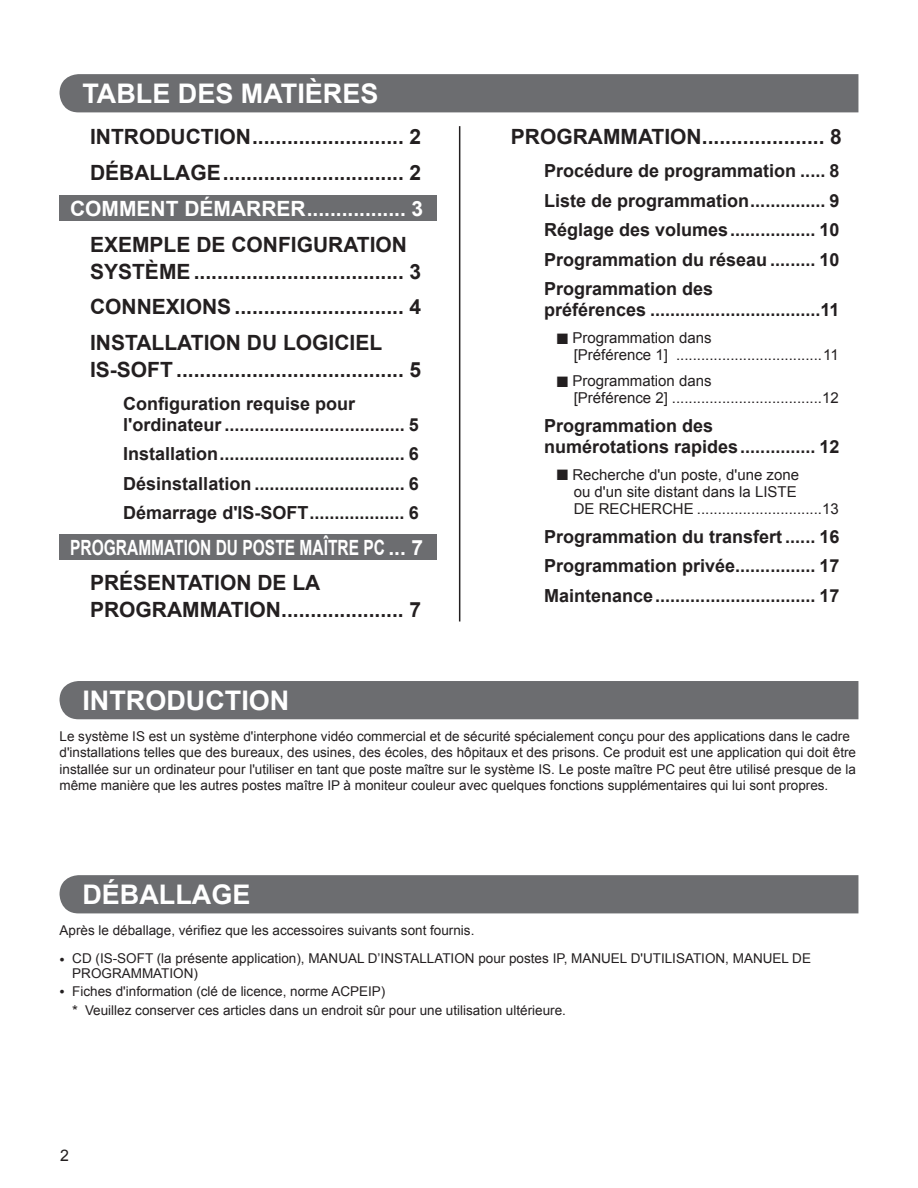
<style>
.page{position:relative;width:918px;height:1188px;background:#fff}
.page>*{position:absolute;margin:0;border:0;box-sizing:border-box;transform-origin:0 0}
.t1{font:700 27px "Arial";color:#fff}
.t2{font:700 21px/35.5px "Arial";color:#231f20}
.t3{font:700 21px "Arial";color:#fff}
.t4{font:700 21px "Arial";color:#fff;scale:.74 1}
.t5{font:700 18px/29.5px "Arial";color:#231f20;text-align:justify}
.t6{font:15.9px "Arial";color:#231f20}
.t7{font:15px/17.2px "Arial";color:#231f20}
.t8{font:13.5px/16.5px "Arial";color:#231f20}
.s1{font-size:15px}
</style>
<div class="page">
<div style="left:60px;top:74px;width:798px;height:38px;background:#6c6d70"></div>
<div style="left:60px;top:196px;width:377px;height:25px;background:#6c6d70"></div>
<div style="left:60px;top:534px;width:377px;height:26px;background:#6c6d70"></div>
<hr style="left:459px;top:126px;width:1px;height:495px;background:#231f20">
<div style="left:60px;top:681px;width:798px;height:38px;background:#6c6d70"></div>
<div style="left:60px;top:875px;width:798px;height:38px;background:#6c6d70"></div>
<h1 class="t1" style="left:82px;top:79px;width:298px">TABLE DES MATIÈRES</h1>
<h2 class="t2" style="left:90px;top:119px;width:332px">INTRODUCTION .......................... 2<br>DÉBALLAGE ............................... 2</h2>
<h2 class="t3" style="left:70px;top:197px;width:354px">COMMENT DÉMARRER ................. 3</h2>
<h2 class="t2" style="left:90px;top:231px;width:332px;line-height:27px">EXEMPLE DE CONFIGURATION<br>SYSTÈME .................................... 3</h2>
<h2 class="t2" style="left:90px;top:289px;width:332px">CONNEXIONS ............................. 4<br>INSTALLATION DU LOGICIEL</h2>
<h2 class="t2" style="left:90px;top:352px;width:332px">IS-SOFT ....................................... 5</h2>
<h3 class="t5" style="left:123px;top:393px;width:297px;line-height:21px">Configuration requise pour l'ordinateur .................................... 5</h3>
<h3 class="t5" style="left:123px;top:439px;width:297px">Installation ..................................... 6<br>Désinstallation .............................. 6<br>Démarrage d'IS-SOFT ................... 6</h3>
<h2 class="t4" style="left:70px;top:536px;width:478px">PROGRAMMATION DU POSTE MAÎTRE PC ... 7</h2>
<h2 class="t2" style="left:90px;top:570px;width:332px;line-height:27px">PRÉSENTATION DE LA<br>PROGRAMMATION ..................... 7</h2>
<h2 class="t2" style="left:511px;top:119px;width:332px">PROGRAMMATION ..................... 8</h2>
<h3 class="t5" style="left:544px;top:156px;width:297px">Procédure de programmation ..... 8<br>Liste de programmation ............... 9<br>Réglage des volumes ................. 10<br>Programmation du réseau ......... 10<br>Programmation des</h3>
<h3 class="t5" style="left:544px;top:295px;width:297px">préférences ..................................11</h3>
<p class="t7" style="left:574px;top:329px;width:267px;text-indent:-17px">■ Programmation dans<br>[Préférence 1] ...................................11</p>
<p class="t7" style="left:574px;top:372px;width:267px;text-indent:-17px">■ Programmation dans<br>[Préférence 2] ....................................12</p>
<h3 class="t5" style="left:544px;top:415px;width:297px;line-height:21px">Programmation des numérotations rapides ............... 12</h3>
<p class="t7" style="left:574px;top:466px;width:267px;text-indent:-17px">■ Recherche d'un poste, d'une zone<br>ou d'un site distant dans la LISTE<br>DE RECHERCHE ..............................13</p>
<h3 class="t5" style="left:544px;top:522px;width:297px">Programmation du transfert ...... 16<br>Programmation privée ................ 17<br>Maintenance ................................ 17</h3>
<h1 class="t1" style="left:82px;top:685px;width:208px">INTRODUCTION</h1>
<p class="t8" style="left:60px;top:728px;width:798px">Le système IS est un système d'interphone vidéo commercial et de sécurité spécialement conçu pour des applications dans le cadre d'installations telles que des bureaux, des usines, des écoles, des hôpitaux et des prisons. Ce produit est une application qui doit être installée sur un ordinateur pour l'utiliser en tant que poste maître sur le système IS. Le poste maître PC peut être utilisé presque de la même manière que les autres postes maître IP à moniteur couleur avec quelques fonctions supplémentaires qui lui sont propres.</p>
<h1 class="t1" style="left:82px;top:880px;width:169px">DÉBALLAGE</h1>
<p class="t8" style="left:60px;top:922px;width:416px">Après le déballage, vérifiez que les accessoires suivants sont fournis.</p>
<p class="t8" style="left:72px;top:951px;width:740px;line-height:15px;text-indent:-13px"><span class="s1">•</span> CD (IS-SOFT (la présente application), MANUAL D’INSTALLATION pour postes IP, MANUEL D'UTILISATION, MANUEL DE<br>PROGRAMMATION)</p>
<p class="t8" style="left:72px;top:982px;width:495px;line-height:18.5px;text-indent:-13px"><span class="s1">•</span> Fiches d'information (clé de licence, norme ACPEIP)<br><span class="s1">*</span> Veuillez conserver ces articles dans un endroit sûr pour une utilisation ultérieure.</p>
<p class="t6" style="left:60px;top:1147px;width:10px">2</p>
</div>
